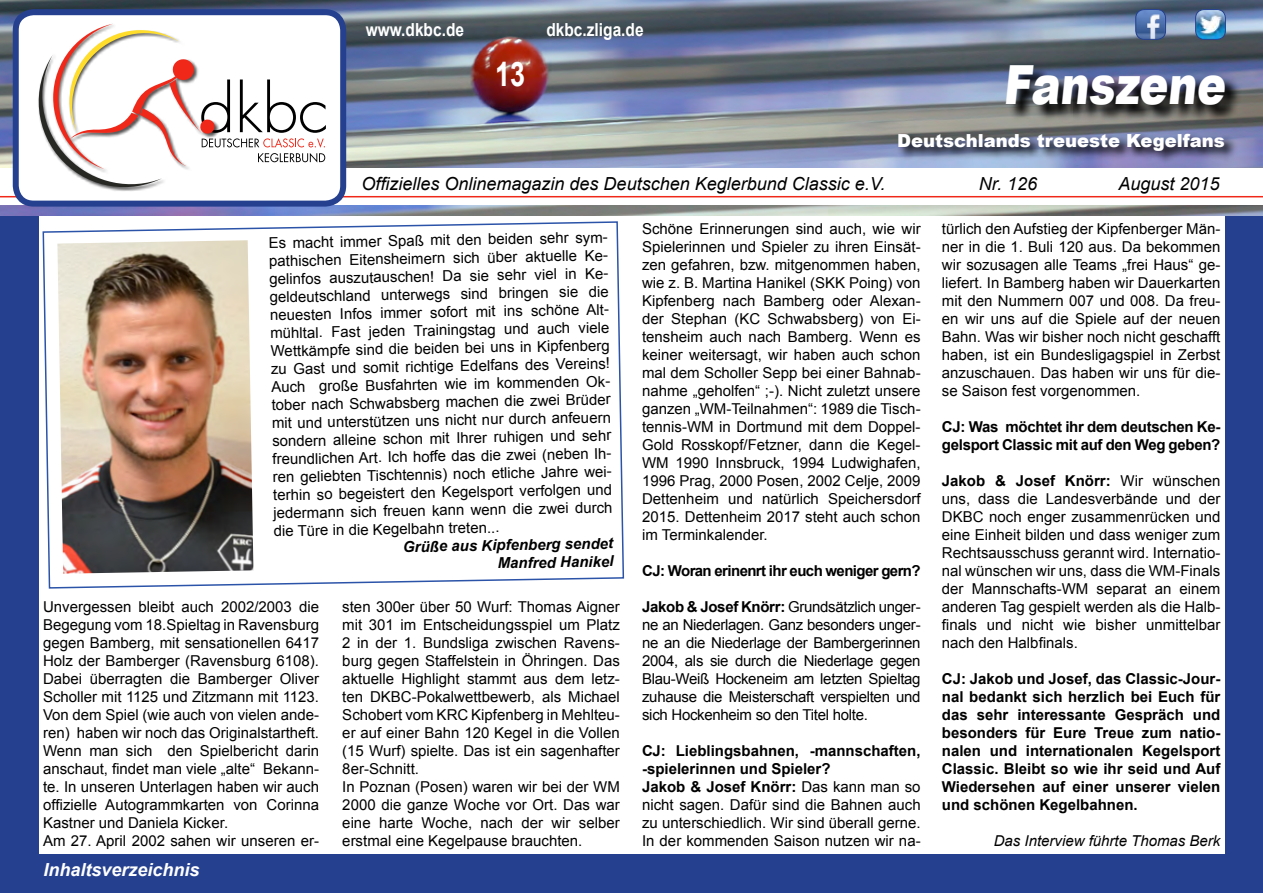
<style>
.page{position:relative;width:1263px;height:893px;background:#fff}
.page>*{position:absolute;margin:0;border:0;box-sizing:border-box;transform-origin:0 0}
.t1{font:900 54px "Arial";color:#fff;scale:.8 1}
.t2{font:700 33.75px "Arial";color:#fff;scale:.8 1}
.t3{font:italic 18px "Arial";color:#000}
.t4{font:900 18px "Arial";color:#fff}
.t5{font:700 18px "Arial";color:#fff;scale:.86 1}
.t6{font:italic 700 18px "Arial";color:#fff}
.Grundtext{font:15px/18px "Arial";color:#000;text-align:justify}
.fragen_interview{font:700 15px/18px "Arial";color:#000}
.fragen_interview-2{font:700 15px/18px "Arial";letter-spacing:-.02em;color:#000}
.Autor_kursv{font:italic 700 15px "Arial";color:#000}
.fragen_interview-3{font:700 15px "Arial";letter-spacing:-.04em;color:#000}
.Autor_kursv-2{font:italic 15px "Arial";color:#000}
.s1{font-weight:700}
</style>
<div class="page">
<div style="left:0;top:855px;width:1263px;height:38px;background:#25408f"></div>
<img style="left:0;top:0;width:1263px;height:216px">
<div style="left:0;top:168px;width:1263px;height:36px;background:#fff"></div>
<hr style="left:0;top:196px;width:1263px;height:1px;background:#ef281a">
<div style="left:16px;top:12px;width:327px;height:192px;background:#fff;border-radius:18px"></div>
<svg style="left:38px;top:24px;width:288px;height:167px"></svg>
<div style="left:13px;top:9px;width:333px;height:198px;border:6px solid #25408f;border-radius:18px"></div>
<svg style="left:1008px;top:66px;width:233px;height:55px;background:#4d5263"></svg>
<svg style="left:897px;top:132px;width:341px;height:31px;background:#686e8e"></svg>
<div style="left:0;top:217px;width:38px;height:676px;background:#25408f"></div>
<div style="left:1226px;top:217px;width:37px;height:676px;background:#25408f"></div>
<img style="left:1136px;top:10px;width:29px;height:29px">
<div style="left:1135px;top:9px;width:31px;height:31px;border:1px solid #25408f;border-radius:9px"></div>
<img style="left:1195px;top:10px;width:30px;height:29px">
<div style="left:1195px;top:9px;width:31px;height:31px;border:1px solid #25408f;border-radius:9px"></div>
<svg style="left:42px;top:221px;width:583px;height:368px"></svg>
<img style="left:57px;top:240px;width:196px;height:334px">
<p class="t5" style="left:366px;top:18px;width:116px">www.dkbc.de</p>
<p class="t5" style="left:546px;top:18px;width:115px">dkbc.zliga.de</p>
<p class="t2" style="left:495px;top:52px;width:39px">13</p>
<p class="t1" style="left:1003px;top:46px;width:289px">Fanszene</p>
<p class="t4" style="left:897px;top:127px;width:329px">Deutschlands treueste Kegelfans</p>
<p class="t3" style="left:362px;top:172px;width:525px">Offizielles Onlinemagazin des Deutschen Keglerbund Classic e.V.</p>
<p class="t3" style="left:979px;top:172px;width:60px">Nr. 126</p>
<p class="t3" style="left:1118px;top:172px;width:103px">August 2015</p>
<p class="Grundtext" style="left:269px;top:234px;width:343px;text-align:left;rotate:-1deg">Es macht immer Spaß mit den beiden sehr sym&shy;pathischen Eitensheimern sich über aktuelle Ke&shy;gelinfos auszutauschen! Da sie sehr viel in Ke&shy;geldeutschland unterwegs sind bringen sie die neuesten Infos immer sofort mit ins schöne Alt&shy;mühltal. Fast jeden Trainingstag und auch viele Wettkämpfe sind die beiden bei uns in Kipfenberg zu Gast und somit richtige Edelfans des Vereins!<br>Auch große Busfahrten wie im kommenden Ok&shy;tober nach Schwabsberg machen die zwei Brüder mit und unterstützen uns nicht nur durch anfeuern sondern alleine schon mit Ihrer ruhigen und sehr freundlichen Art. Ich hoffe das die zwei (neben Ih&shy;ren geliebten Tischtennis) noch etliche Jahre wei&shy;terhin so begeistert den Kegelsport verfolgen und jedermann sich freuen kann wenn die zwei durch die Türe in die Kegelbahn treten...</p>
<p class="Autor_kursv" style="left:403px;top:537px;width:212px;rotate:-1deg">Grüße aus Kipfenberg sendet</p>
<p class="Autor_kursv" style="left:497px;top:553px;width:117px;rotate:-1deg">Manfred Hanikel</p>
<p class="Grundtext" style="left:43px;top:598px;width:277px">Unvergessen bleibt auch 2002/2003 die Begegung vom 18.Spieltag in Ravensburg gegen Bamberg, mit sensationellen 6417<br>Holz der Bamberger (Ravensburg 6108).<br>Dabei überragten die Bamberger Oliver Scholler mit 1125 und Zitzmann mit 1123.<br>Von dem Spiel (wie auch von vielen ande&shy;ren) haben wir noch das Originalstartheft.<br>Wenn man sich den Spielbericht darin anschaut, findet man viele „alte“ Bekann&shy;te. In unseren Unterlagen haben wir auch offizielle Autogrammkarten von Corinna Kastner und Daniela Kicker.</p>
<p class="Grundtext" style="left:43px;top:832px;width:277px">Am 27. April 2002 sahen wir unseren er-</p>
<p class="t6" style="left:44px;top:858px;width:158px">Inhaltsverzeichnis</p>
<p class="Grundtext" style="left:342px;top:598px;width:279px">sten 300er über 50 Wurf: Thomas Aigner mit 301 im Entscheidungsspiel um Platz 2 in der 1. Bundsliga zwischen Ravens&shy;burg gegen Staffelstein in Öhringen. Das aktuelle Highlight stammt aus dem letz&shy;ten DKBC-Pokalwettbewerb, als Michael Schobert vom KRC Kipfenberg in Mehlteu&shy;er auf einer Bahn 120 Kegel in die Vollen (15 Wurf) spielte. Das ist ein sagenhafter 8er-Schnitt.</p>
<p class="Grundtext" style="left:342px;top:778px;width:279px">In Poznan (Posen) waren wir bei der WM 2000 die ganze Woche vor Ort. Das war eine harte Woche, nach der wir selber erstmal eine Kegelpause brauchten.</p>
<p class="Grundtext" style="left:642px;top:220px;width:280px">Schöne Erinnerungen sind auch, wie wir Spielerinnen und Spieler zu ihren Einsät&shy;zen gefahren, bzw. mitgenommen haben, wie z. B. Martina Hanikel (SKK Poing) von Kipfenberg nach Bamberg oder Alexan&shy;der Stephan (KC Schwabsberg) von Ei&shy;tensheim auch nach Bamberg. Wenn es keiner weitersagt, wir haben auch schon mal dem Scholler Sepp bei einer Bahnab&shy;nahme „geholfen“ ;-). Nicht zuletzt unsere ganzen „WM-Teilnahmen“: 1989 die Tisch&shy;tennis-WM in Dortmund mit dem Doppel-Gold Rosskopf/Fetzner, dann die Kegel-WM 1990 Innsbruck, 1994 Ludwighafen, 1996 Prag, 2000 Posen, 2002 Celje, 2009<br>Dettenheim und natürlich Speichersdorf 2015. Dettenheim 2017 steht auch schon im Terminkalender.</p>
<p class="fragen_interview-3" style="left:642px;top:561px;width:280px">CJ: Woran erinenrt ihr euch weniger gern?</p>
<p class="Grundtext" style="left:642px;top:598px;width:280px"><span class="s1">Jakob &amp; Josef Knörr:</span> Grundsätzlich unger&shy;ne an Niederlagen. Ganz besonders unger&shy;ne an die Niederlage der Bambergerinnen 2004, als sie durch die Niederlage gegen Blau-Weiß Hockeneim am letzten Spieltag zuhause die Meisterschaft verspielten und sich Hockenheim so den Titel holte.</p>
<p class="fragen_interview" style="left:642px;top:742px;width:280px">CJ: Lieblingsbahnen, -mannschaften, -spielerinnen und Spieler?</p>
<p class="Grundtext" style="left:642px;top:778px;width:280px"><span class="s1">Jakob &amp; Josef Knörr:</span> Das kann man so nicht sagen. Dafür sind die Bahnen auch zu unterschiedlich. Wir sind überall gerne.<br>In der kommenden Saison nutzen wir na-</p>
<p class="Grundtext" style="left:942px;top:220px;width:280px">türlich den Aufstieg der Kipfenberger Män&shy;ner in die 1. Buli 120 aus. Da bekommen wir sozusagen alle Teams „frei Haus“ ge&shy;liefert. In Bamberg haben wir Dauerkarten mit den Nummern 007 und 008. Da freu&shy;en wir uns auf die Spiele auf der neuen Bahn. Was wir bisher noch nicht geschafft haben, ist ein Bundesligagspiel in Zerbst anzuschauen. Das haben wir uns für die&shy;se Saison fest vorgenommen.</p>
<p class="fragen_interview-2" style="left:942px;top:418px;width:280px">CJ: Was möchtet ihr dem deutschen Ke&shy;gelsport Classic mit auf den Weg geben?</p>
<p class="Grundtext" style="left:942px;top:472px;width:280px"><span class="s1">Jakob &amp; Josef Knörr:</span> Wir wünschen uns, dass die Landesverbände und der DKBC noch enger zusammenrücken und eine Einheit bilden und dass weniger zum Rechtsausschuss gerannt wird. Internatio&shy;nal wünschen wir uns, dass die WM-Finals der Mannschafts-WM separat an einem anderen Tag gespielt werden als die Halb&shy;finals und nicht wie bisher unmittelbar nach den Halbfinals.</p>
<p class="fragen_interview" style="left:942px;top:670px;width:280px;text-align:justify">CJ: Jakob und Josef, das Classic-Jour&shy;nal bedankt sich herzlich bei Euch für das sehr interessante Gespräch und besonders für Eure Treue zum natio&shy;nalen und internationalen Kegelsport Classic. Bleibt so wie ihr seid und Auf Wiedersehen auf einer unserer vielen und schönen Kegelbahnen.</p>
<p class="Autor_kursv-2" style="left:994px;top:831px;width:228px">Das Interview führte Thomas Berk</p>
</div>
